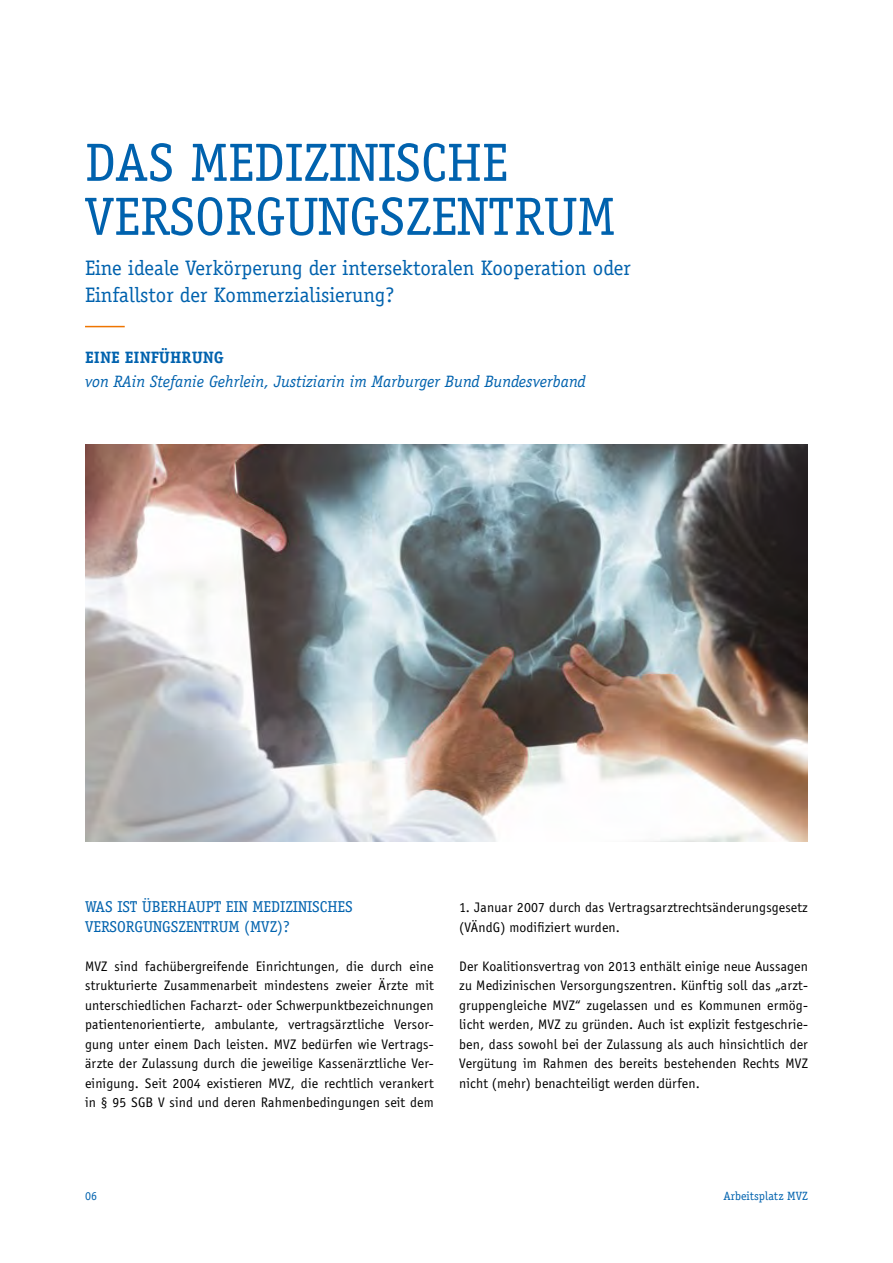
<style>
.page{position:relative;width:893px;height:1263px;background:#fff}
.page>*{position:absolute;margin:0;border:0;box-sizing:border-box;transform-origin:0 0}
.t1{font:54px/54px "Officina Serif LT";color:#0062ae}
.t2{font:21px/27px "Officina Serif LT";color:#0062ae}
.t3{font:italic 16.5px "Officina Serif LT";color:#0062ae}
.t4{font:700 16.5px "Officina Serif LT";color:#0062ae}
.t5{font:15.75px/19.5px "Officina Serif LT";color:#0062ae}
.t6{font:14.25px/19.5px "Officina Sans";letter-spacing:.01em;color:#000;text-align:justify}
.t7{font:12px "Officina Serif LT";color:#0062ae}
</style>
<div class="page">
<hr style="left:85px;top:326px;width:40px;height:1px;background:#ee7500">
<img style="left:85px;top:444px;width:723px;height:398px">
<h1 class="t1" style="left:85px;top:136px;width:532px">DAS MEDIZINISCHE<br>VERSORGUNGSZENTRUM</h1>
<h2 class="t2" style="left:85px;top:254px;width:547px">Eine ideale Verkörperung der intersektoralen Kooperation oder<br>Einfallstor der Kommerzialisierung?</h2>
<p class="t4" style="left:85px;top:347px;width:141px">EINE EINFÜHRUNG</p>
<p class="t3" style="left:85px;top:372px;width:502px">von RAin Stefanie Gehrlein, Justiziarin im Marburger Bund Bundesverband</p>
<p class="t5" style="left:85px;top:897px;width:269px">WAS IST ÜBERHAUPT EIN MEDIZINISCHES<br>VERSORGUNGSZENTRUM (MVZ)?</p>
<p class="t6" style="left:85px;top:956px;width:350px">MVZ sind fachübergreifende Einrichtungen, die durch eine strukturierte Zusammenarbeit mindestens zweier Ärzte mit unterschiedlichen Facharzt- oder Schwerpunktbezeichnungen patientenorientierte, ambulante, vertragsärztliche Versor&shy;gung unter einem Dach leisten. MVZ bedürfen wie Vertrags&shy;ärzte der Zulassung durch die jeweilige Kassenärztliche Ver&shy;einigung. Seit 2004 existieren MVZ, die rechtlich verankert in § 95 SGB V sind und deren Rahmenbedingungen seit dem</p>
<p class="t6" style="left:459px;top:898px;width:350px">1. Januar 2007 durch das Vertragsarztrechtsänderungsgesetz (VÄndG) modifiziert wurden.</p>
<p class="t6" style="left:459px;top:956px;width:350px">Der Koalitionsvertrag von 2013 enthält einige neue Aussagen zu Medizinischen Versorgungszentren. Künftig soll das „arzt&shy;gruppengleiche MVZ“ zugelassen und es Kommunen ermög&shy;licht werden, MVZ zu gründen. Auch ist explizit festgeschrie&shy;ben, dass sowohl bei der Zulassung als auch hinsichtlich der Vergütung im Rahmen des bereits bestehenden Rechts MVZ nicht (mehr) benachteiligt werden dürfen.</p>
<p class="t7" style="left:85px;top:1188px;width:13px">06</p>
<p class="t7" style="left:723px;top:1188px;width:86px">Arbeitsplatz MVZ</p>
</div>
